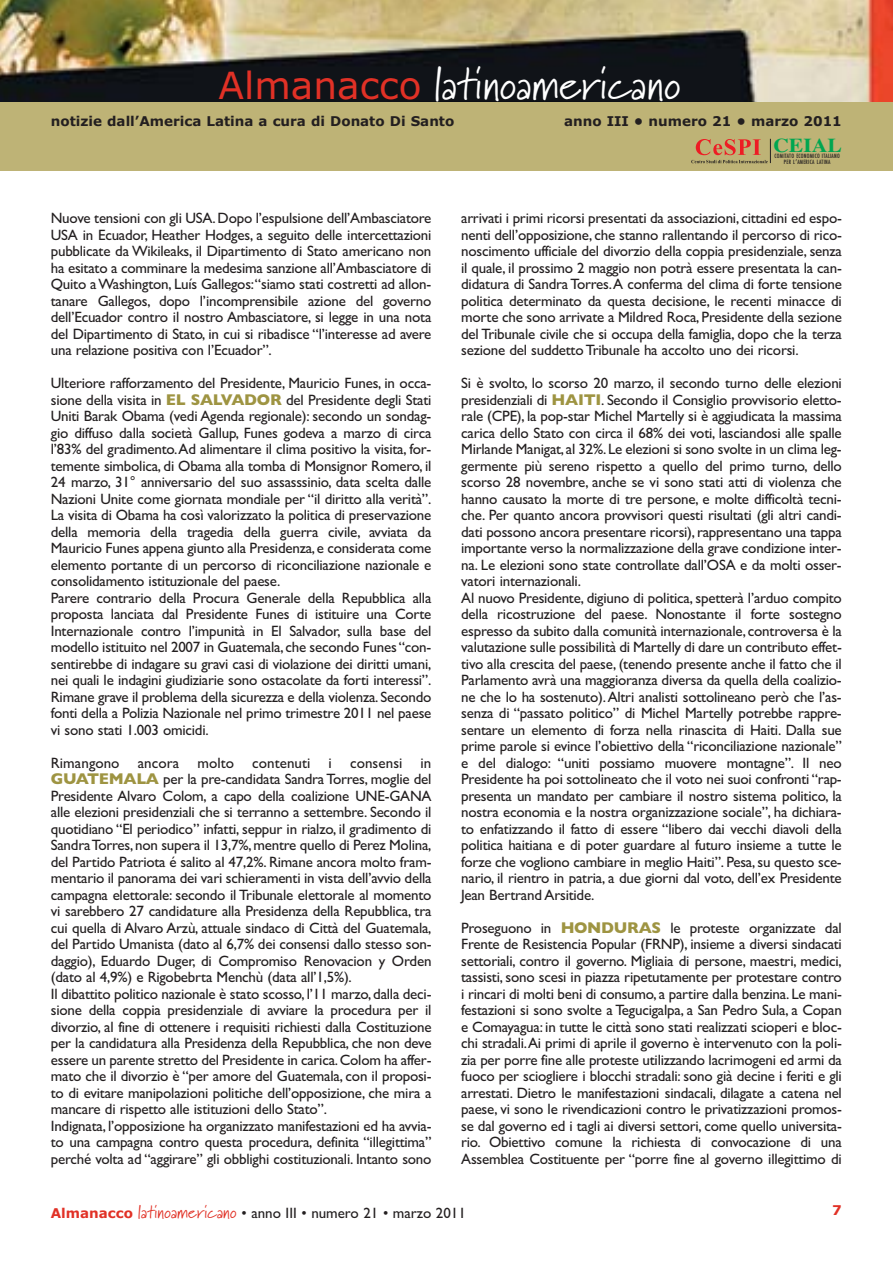
<style>
.page{position:relative;width:893px;height:1263px;background:#fff}
.page>*{position:absolute;margin:0;border:0;box-sizing:border-box;transform-origin:0 0}
.t1{font:45px "Marydale";letter-spacing:.01em;color:#fff}
.t2{font:700 19.65px "Times";color:#00a650;scale:1.1 1}
.t3{font:15px/16.5px "Gill Sans";letter-spacing:-.015em;color:#231f20;text-align:justify}
.t4{font:700 13.5px "Verdana";color:#231f20}
.t5{font:700 13.5px "Verdana";color:#e13126}
.t6{font:500 condensed 5.7px/5.4px "Futura";letter-spacing:.04em;color:#231f20;text-align:center}
.s1{font-family:"Verdana";font-size:37.5px;color:#e13126}
.s2{font-weight:700;font-size:15.75px;color:#9e9442}
.s3{font-size:7.65px}
.s4{font-family:"Verdana";font-weight:700;font-size:13.5px;color:#e13126}
.s5{font-family:"Marydale";font-size:18px;color:#e13126}
</style>
<div class="page">
<img style="left:0;top:0;width:893px;height:103px">
<div style="left:0;top:103px;width:893px;height:68px;background:#beb376"></div>
<svg style="left:691px;top:139px;width:80px;height:24px"></svg>
<h1 class="t1" style="left:218px;top:57px;width:464px"><span class="s1">Almanacco</span> latinoamericano</h1>
<p class="t4" style="left:51px;top:116px;width:405px">notizie dall’America Latina a cura di Donato Di Santo</p>
<p class="t4" style="left:564px;top:116px;width:279px">anno III • numero 21 • marzo 2011</p>
<p class="t3" style="left:51px;top:211px;width:382px">Nuove tensioni con gli USA.Dopo l’espulsione dell’Ambasciatore USA in Ecuador, Heather Hodges, a seguito delle intercettazioni pubblicate da Wikileaks, il Dipartimento di Stato americano non ha esitato a comminare la medesima sanzione all’Ambasciatore di Quito a Washington, Luís Gallegos:“siamo stati costretti ad allon&shy;tanare Gallegos, dopo l’incomprensibile azione del governo dell’Ecuador contro il nostro Ambasciatore, si legge in una nota del Dipartimento di Stato, in cui si ribadisce “l’interesse ad avere una relazione positiva con l’Ecuador”.</p>
<p class="t3" style="left:51px;top:376px;width:382px;text-align:left">Ulteriore rafforzamento del Presidente, Mauricio Funes, in occa&shy;sione della visita in <span class="s2">EL SALVADOR</span> del Presidente degli Stati Uniti Barak Obama (vedi Agenda regionale): secondo un sondag&shy;gio diffuso dalla società Gallup, Funes godeva a marzo di circa l’83% del gradimento.Ad alimentare il clima positivo la visita, for&shy;temente simbolica, di Obama alla tomba di Monsignor Romero, il 24 marzo, 31° anniversario del suo assasssinio, data scelta dalle Nazioni Unite come giornata mondiale per “il diritto alla verità”.<br>La visita di Obama ha così valorizzato la politica di preservazione della memoria della tragedia della guerra civile, avviata da Mauricio Funes appena giunto alla Presidenza,e considerata come elemento portante di un percorso di riconciliazione nazionale e consolidamento istituzionale del paese.<br>Parere contrario della Procura Generale della Repubblica alla proposta lanciata dal Presidente Funes di istituire una Corte Internazionale contro l’impunità in El Salvador, sulla base del modello istituito nel 2007 in Guatemala,che secondo Funes “con&shy;sentirebbe di indagare su gravi casi di violazione dei diritti umani, nei quali le indagini giudiziarie sono ostacolate da forti interessi”.<br>Rimane grave il problema della sicurezza e della violenza.Secondo fonti della a Polizia Nazionale nel primo trimestre 2011 nel paese vi sono stati 1.003 omicidi.</p>
<p class="t3" style="left:51px;top:756px;width:382px;text-align:left">Rimangono ancora molto contenuti i consensi in <span class="s2">GUATEMALA</span> per la pre-candidata Sandra Torres, moglie del Presidente Alvaro Colom, a capo della coalizione UNE-GANA alle elezioni presidenziali che si terranno a settembre. Secondo il quotidiano “El periodico” infatti, seppur in rialzo, il gradimento di Sandra Torres,non supera il 13,7%,mentre quello di Perez Molina, del Partido Patriota é salito al 47,2%. Rimane ancora molto fram&shy;mentario il panorama dei vari schieramenti in vista dell’avvio della campagna elettorale: secondo il Tribunale elettorale al momento vi sarebbero 27 candidature alla Presidenza della Repubblica, tra cui quella di Alvaro Arzù, attuale sindaco di Città del Guatemala, del Partido Umanista (dato al 6,7% dei consensi dallo stesso son&shy;daggio), Eduardo Duger, di Compromiso Renovacion y Orden (dato al 4,9%) e Rigobebrta Menchù (data all’1,5%).<br>Il dibattito politico nazionale è stato scosso,l’11 marzo,dalla deci&shy;sione della coppia presidenziale di avviare la procedura per il divorzio, al fine di ottenere i requisiti richiesti dalla Costituzione per la candidatura alla Presidenza della Repubblica, che non deve essere un parente stretto del Presidente in carica.Colom ha affer&shy;mato che il divorzio è “per amore del Guatemala, con il proposi&shy;to di evitare manipolazioni politiche dell’opposizione, che mira a mancare di rispetto alle istituzioni dello Stato”.<br>Indignata, l’opposizione ha organizzato manifestazioni ed ha avvia&shy;to una campagna contro questa procedura, definita “illegittima” perché volta ad “aggirare” gli obblighi costituzionali. Intanto sono</p>
<h2 class="t2" style="left:773px;top:138px;width:64px">CEIAL</h2>
<p class="t6" style="left:774px;top:154px;width:67px">COMITATO ECONOMICO ITALIANO<br>PER L<span class="s3">’</span>AMERICA LATINA</p>
<p class="t3" style="left:461px;top:211px;width:382px">arrivati i primi ricorsi presentati da associazioni,cittadini ed espo&shy;nenti dell’opposizione, che stanno rallentando il percorso di rico&shy;noscimento ufficiale del divorzio della coppia presidenziale, senza il quale, il prossimo 2 maggio non potrà essere presentata la can&shy;didatura di Sandra Torres.A conferma del clima di forte tensione politica determinato da questa decisione, le recenti minacce di morte che sono arrivate a Mildred Roca, Presidente della sezione del Tribunale civile che si occupa della famiglia, dopo che la terza sezione del suddetto Tribunale ha accolto uno dei ricorsi.</p>
<p class="t3" style="left:461px;top:376px;width:382px;text-align:left">Si è svolto, lo scorso 20 marzo, il secondo turno delle elezioni presidenziali di <span class="s2">HAITI</span>. Secondo il Consiglio provvisorio eletto&shy;rale (CPE), la pop-star Michel Martelly si è aggiudicata la massima carica dello Stato con circa il 68% dei voti, lasciandosi alle spalle Mirlande Manigat,al 32%.Le elezioni si sono svolte in un clima leg&shy;germente più sereno rispetto a quello del primo turno, dello scorso 28 novembre, anche se vi sono stati atti di violenza che hanno causato la morte di tre persone, e molte difficoltà tecni&shy;che. Per quanto ancora provvisori questi risultati (gli altri candi&shy;dati possono ancora presentare ricorsi),rappresentano una tappa importante verso la normalizzazione della grave condizione inter&shy;na. Le elezioni sono state controllate dall’OSA e da molti osser&shy;vatori internazionali.<br>Al nuovo Presidente, digiuno di politica, spetterà l’arduo compito della ricostruzione del paese. Nonostante il forte sostegno espresso da subito dalla comunità internazionale,controversa è la valutazione sulle possibilità di Martelly di dare un contributo effet&shy;tivo alla crescita del paese, (tenendo presente anche il fatto che il Parlamento avrà una maggioranza diversa da quella della coalizio&shy;ne che lo ha sostenuto).Altri analisti sottolineano però che l’as&shy;senza di “passato politico” di Michel Martelly potrebbe rappre&shy;sentare un elemento di forza nella rinascita di Haiti. Dalla sue prime parole si evince l’obiettivo della “riconciliazione nazionale” e del dialogo: “uniti possiamo muovere montagne”. Il neo Presidente ha poi sottolineato che il voto nei suoi confronti “rap&shy;presenta un mandato per cambiare il nostro sistema politico, la nostra economia e la nostra organizzazione sociale”, ha dichiara&shy;to enfatizzando il fatto di essere “libero dai vecchi diavoli della politica haitiana e di poter guardare al futuro insieme a tutte le forze che vogliono cambiare in meglio Haiti”. Pesa, su questo sce&shy;nario, il rientro in patria, a due giorni dal voto, dell’ex Presidente Jean Bertrand Arsitide.</p>
<p class="t3" style="left:461px;top:921px;width:382px">Proseguono in <span class="s2">HONDURAS</span> le proteste organizzate dal Frente de Resistencia Popular (FRNP), insieme a diversi sindacati settoriali, contro il governo. Migliaia di persone, maestri, medici, tassisti, sono scesi in piazza ripetutamente per protestare contro i rincari di molti beni di consumo,a partire dalla benzina.Le mani&shy;festazioni si sono svolte a Tegucigalpa, a San Pedro Sula, a Copan e Comayagua: in tutte le città sono stati realizzati scioperi e bloc&shy;chi stradali.Ai primi di aprile il governo è intervenuto con la poli&shy;zia per porre fine alle proteste utilizzando lacrimogeni ed armi da fuoco per sciogliere i blocchi stradali: sono già decine i feriti e gli arrestati. Dietro le manifestazioni sindacali, dilagate a catena nel paese, vi sono le rivendicazioni contro le privatizzazioni promos&shy;se dal governo ed i tagli ai diversi settori, come quello universita&shy;rio. Obiettivo comune la richiesta di convocazione di una Assemblea Costituente per “porre fine al governo illegittimo di</p>
<p class="t3" style="left:51px;top:1206px;width:417px"><span class="s4">Almanacco</span> <span class="s5">latinoamericano</span> • anno III • numero 21 • marzo 2011</p>
<p class="t5" style="left:832px;top:1204px;width:11px">7</p>
</div>
